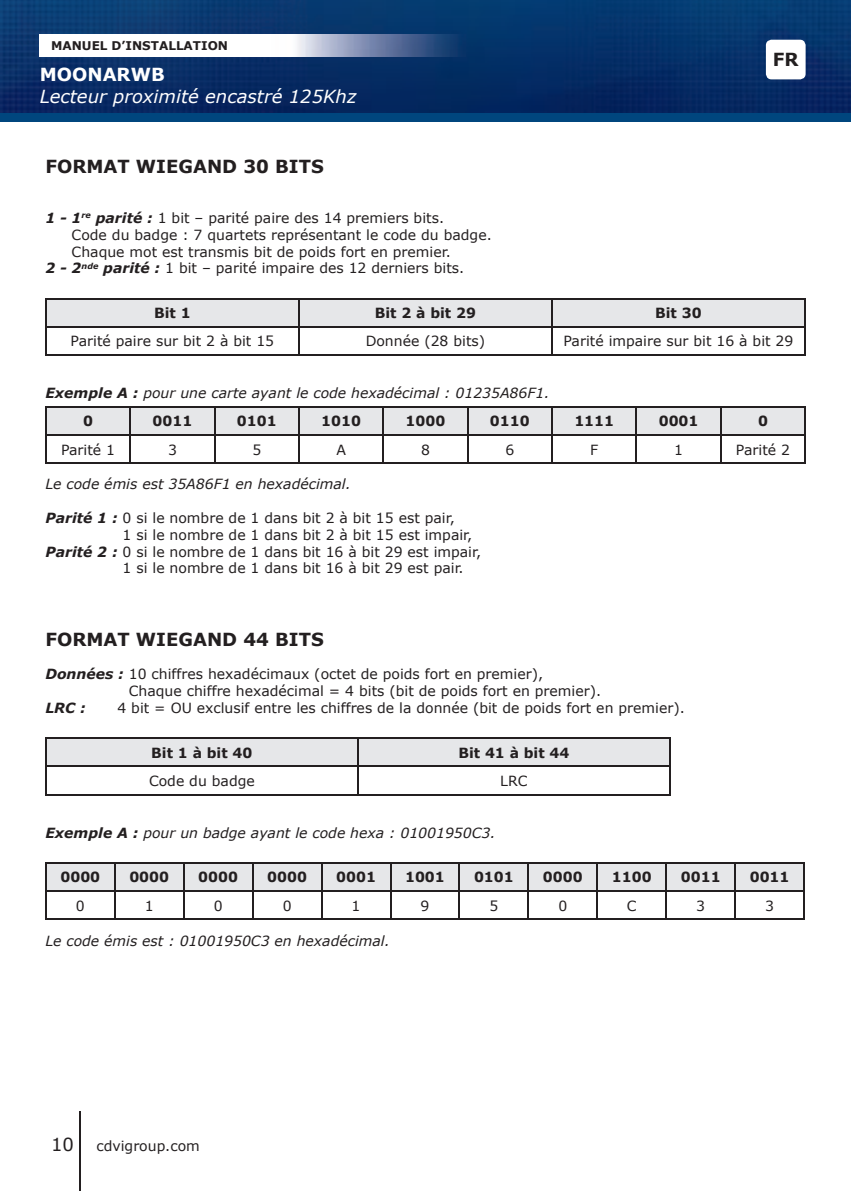
<style>
.page{position:relative;width:851px;height:1191px;background:#fff}
.page>*{position:absolute;margin:0;border:0;box-sizing:border-box;transform-origin:0 0}
.t1{font:700 18px "Verdana";color:#231f20}
.t2{font:italic 18px "Verdana";color:#fff}
.t3{font:700 18px "Verdana";color:#fff}
.t4{font:14px/16.8px "Verdana";color:#231f20}
.t5{font:italic 14px/28px "Verdana";color:#231f20}
.t6{font:700 14px "Verdana";color:#231f20}
.t7{font:italic 700 14px "Verdana";color:#231f20}
.t8{font:700 12px "Verdana";color:#231f20}
.s1{font-weight:700;font-style:italic}
.s2{font-weight:700}
.s3{font-weight:700;font-style:normal}
.s4{font-size:18px}
</style>
<div class="page">
<hr style="left:79px;top:1111px;width:1px;height:80px;background:#231f20">
<img style="left:0;top:0;width:850px;height:113px">
<div style="left:0;top:113px;width:850px;height:9px;background:#00467e"></div>
<img style="left:40px;top:34px;width:425px;height:23px">
<div style="left:765px;top:40px;width:40px;height:39px;background:#fff;border-radius:6px"></div>
<hr style="left:45px;top:298px;width:254px;height:1px;background:#231f20">
<hr style="left:299px;top:298px;width:253px;height:1px;background:#231f20">
<hr style="left:552px;top:298px;width:253px;height:1px;background:#231f20">
<svg style="left:45px;top:299px;width:760px;height:56px"></svg>
<hr style="left:45px;top:355px;width:254px;height:1px;background:#231f20">
<hr style="left:299px;top:355px;width:253px;height:1px;background:#231f20">
<hr style="left:552px;top:355px;width:253px;height:1px;background:#231f20">
<hr style="left:45px;top:406px;width:85px;height:1px;background:#231f20">
<hr style="left:130px;top:406px;width:84px;height:1px;background:#231f20">
<hr style="left:214px;top:406px;width:85px;height:1px;background:#231f20">
<hr style="left:299px;top:406px;width:84px;height:1px;background:#231f20">
<hr style="left:383px;top:406px;width:84px;height:1px;background:#231f20">
<hr style="left:467px;top:406px;width:85px;height:1px;background:#231f20">
<hr style="left:552px;top:406px;width:84px;height:1px;background:#231f20">
<hr style="left:636px;top:406px;width:84px;height:1px;background:#231f20">
<hr style="left:720px;top:406px;width:85px;height:1px;background:#231f20">
<svg style="left:45px;top:407px;width:760px;height:56px"></svg>
<hr style="left:45px;top:463px;width:85px;height:1px;background:#231f20">
<hr style="left:130px;top:463px;width:84px;height:1px;background:#231f20">
<hr style="left:214px;top:463px;width:85px;height:1px;background:#231f20">
<hr style="left:299px;top:463px;width:84px;height:1px;background:#231f20">
<hr style="left:383px;top:463px;width:84px;height:1px;background:#231f20">
<hr style="left:467px;top:463px;width:85px;height:1px;background:#231f20">
<hr style="left:552px;top:463px;width:84px;height:1px;background:#231f20">
<hr style="left:636px;top:463px;width:84px;height:1px;background:#231f20">
<hr style="left:720px;top:463px;width:85px;height:1px;background:#231f20">
<hr style="left:45px;top:737px;width:313px;height:1px;background:#231f20">
<hr style="left:358px;top:737px;width:312px;height:1px;background:#231f20">
<svg style="left:45px;top:738px;width:625px;height:56px"></svg>
<hr style="left:45px;top:794px;width:313px;height:1px;background:#231f20">
<hr style="left:358px;top:794px;width:312px;height:1px;background:#231f20">
<hr style="left:45px;top:862px;width:70px;height:1px;background:#231f20">
<hr style="left:115px;top:862px;width:69px;height:1px;background:#231f20">
<hr style="left:184px;top:862px;width:69px;height:1px;background:#231f20">
<hr style="left:252px;top:862px;width:69px;height:1px;background:#231f20">
<hr style="left:321px;top:862px;width:69px;height:1px;background:#231f20">
<hr style="left:390px;top:862px;width:69px;height:1px;background:#231f20">
<hr style="left:459px;top:862px;width:69px;height:1px;background:#231f20">
<hr style="left:528px;top:862px;width:69px;height:1px;background:#231f20">
<hr style="left:597px;top:862px;width:69px;height:1px;background:#231f20">
<hr style="left:666px;top:862px;width:69px;height:1px;background:#231f20">
<hr style="left:735px;top:862px;width:69px;height:1px;background:#231f20">
<svg style="left:45px;top:863px;width:759px;height:56px"></svg>
<hr style="left:45px;top:919px;width:70px;height:1px;background:#231f20">
<hr style="left:115px;top:919px;width:69px;height:1px;background:#231f20">
<hr style="left:184px;top:919px;width:69px;height:1px;background:#231f20">
<hr style="left:252px;top:919px;width:69px;height:1px;background:#231f20">
<hr style="left:321px;top:919px;width:69px;height:1px;background:#231f20">
<hr style="left:390px;top:919px;width:69px;height:1px;background:#231f20">
<hr style="left:459px;top:919px;width:69px;height:1px;background:#231f20">
<hr style="left:528px;top:919px;width:69px;height:1px;background:#231f20">
<hr style="left:597px;top:919px;width:69px;height:1px;background:#231f20">
<hr style="left:666px;top:919px;width:69px;height:1px;background:#231f20">
<hr style="left:735px;top:919px;width:69px;height:1px;background:#231f20">
<p class="t8" style="left:51px;top:38px;width:178px">MANUEL D’INSTALLATION</p>
<p class="t3" style="left:40px;top:63px;width:126px">MOONARWB</p>
<p class="t2" style="left:40px;top:85px;width:318px">Lecteur proximité encastré 125Khz</p>
<p class="t1" style="left:772px;top:48px;width:27px">FR</p>
<p class="t1" style="left:45px;top:155px;width:280px">FORMAT WIEGAND 30 BITS</p>
<p class="t4" style="left:45px;top:209px;width:400px"><span class="s1">1 - 1</span><sup>re</sup> <span class="s1">parité :</span> 1 bit – parité paire des 14 premiers bits.</p>
<p class="t4" style="left:72px;top:226px;width:421px">Code du badge : 7 quartets représentant le code du badge.</p>
<p class="t4" style="left:72px;top:243px;width:380px">Chaque mot est transmis bit de poids fort en premier.</p>
<p class="t4" style="left:45px;top:259px;width:420px"><span class="s1">2 - 2</span><sup>nde</sup> <span class="s1">parité :</span> 1 bit – parité impaire des 12 derniers bits.</p>
<p class="t6" style="left:154px;top:304px;width:38px">Bit 1</p>
<p class="t6" style="left:375px;top:304px;width:103px">Bit 2 à bit 29</p>
<p class="t6" style="left:655px;top:304px;width:48px">Bit 30</p>
<p class="t4" style="left:71px;top:332px;width:205px">Parité paire sur bit 2 à bit 15</p>
<p class="t4" style="left:365px;top:332px;width:121px">Donnée (28 bits)</p>
<p class="t4" style="left:563px;top:332px;width:231px">Parité impaire sur bit 16 à bit 29</p>
<p class="t5" style="left:83px;top:379px;width:468px;text-indent:-38px"><span class="s2">Exemple A :</span> pour une carte ayant le code hexadécimal : 01235A86F1.<br><span class="s3">0</span></p>
<p class="t6" style="left:152px;top:412px;width:41px">0011</p>
<p class="t6" style="left:237px;top:412px;width:41px">0101</p>
<p class="t6" style="left:321px;top:412px;width:41px">1010</p>
<p class="t6" style="left:405px;top:412px;width:41px">1000</p>
<p class="t6" style="left:490px;top:412px;width:41px">0110</p>
<p class="t6" style="left:574px;top:412px;width:41px">1111</p>
<p class="t6" style="left:658px;top:412px;width:41px">0001</p>
<p class="t6" style="left:757px;top:412px;width:11px">0</p>
<p class="t4" style="left:61px;top:440px;width:56px">Parité 1</p>
<p class="t4" style="left:168px;top:440px;width:10px">3</p>
<p class="t4" style="left:252px;top:440px;width:10px">5</p>
<p class="t4" style="left:336px;top:440px;width:11px">A</p>
<p class="t4" style="left:421px;top:440px;width:10px">8</p>
<p class="t4" style="left:505px;top:440px;width:10px">6</p>
<p class="t4" style="left:590px;top:440px;width:10px">F</p>
<p class="t4" style="left:674px;top:440px;width:10px">1</p>
<p class="t4" style="left:735px;top:440px;width:56px">Parité 2</p>
<p class="t5" style="left:45px;top:470px;width:307px">Le code émis est 35A86F1 en hexadécimal.</p>
<p class="t4" style="left:45px;top:509px;width:411px"><span class="s1">Parité 1 :</span> 0 si le nombre de 1 dans bit 2 à bit 15 est pair,</p>
<p class="t4" style="left:123px;top:526px;width:351px">1 si le nombre de 1 dans bit 2 à bit 15 est impair,</p>
<p class="t4" style="left:45px;top:543px;width:437px"><span class="s1">Parité 2 :</span> 0 si le nombre de 1 dans bit 16 à bit 29 est impair,</p>
<p class="t4" style="left:123px;top:559px;width:342px">1 si le nombre de 1 dans bit 16 à bit 29 est pair.</p>
<p class="t1" style="left:45px;top:627px;width:280px">FORMAT WIEGAND 44 BITS</p>
<p class="t4" style="left:129px;top:665px;width:474px;text-indent:-83px"><span class="s1">Données :</span> 10 chiffres hexadécimaux (octet de poids fort en premier),<br>Chaque chiffre hexadécimal = 4 bits (bit de poids fort en premier).</p>
<p class="t7" style="left:45px;top:698px;width:42px">LRC :</p>
<p class="t4" style="left:117px;top:699px;width:568px">4 bit = OU exclusif entre les chiffres de la donnée (bit de poids fort en premier).</p>
<p class="t6" style="left:151px;top:743px;width:103px">Bit 1 à bit 40</p>
<p class="t6" style="left:458px;top:743px;width:113px">Bit 41 à bit 44</p>
<p class="t4" style="left:149px;top:772px;width:107px">Code du badge</p>
<p class="t4" style="left:500px;top:772px;width:29px">LRC</p>
<p class="t5" style="left:45px;top:818px;width:451px"><span class="s2">Exemple A :</span> pour un badge ayant le code hexa : 01001950C3.</p>
<p class="t6" style="left:60px;top:868px;width:41px">0000</p>
<p class="t6" style="left:129px;top:868px;width:41px">0000</p>
<p class="t6" style="left:198px;top:868px;width:41px">0000</p>
<p class="t6" style="left:267px;top:868px;width:41px">0000</p>
<p class="t6" style="left:336px;top:868px;width:41px">0001</p>
<p class="t6" style="left:405px;top:868px;width:41px">1001</p>
<p class="t6" style="left:474px;top:868px;width:41px">0101</p>
<p class="t6" style="left:543px;top:868px;width:41px">0000</p>
<p class="t6" style="left:611px;top:868px;width:41px">1100</p>
<p class="t6" style="left:680px;top:868px;width:41px">0011</p>
<p class="t6" style="left:749px;top:868px;width:41px">0011</p>
<p class="t4" style="left:76px;top:896px;width:10px">0</p>
<p class="t4" style="left:145px;top:896px;width:10px">1</p>
<p class="t4" style="left:214px;top:896px;width:10px">0</p>
<p class="t4" style="left:282px;top:896px;width:10px">0</p>
<p class="t4" style="left:351px;top:896px;width:10px">1</p>
<p class="t4" style="left:420px;top:896px;width:10px">9</p>
<p class="t4" style="left:489px;top:896px;width:10px">5</p>
<p class="t4" style="left:558px;top:896px;width:10px">0</p>
<p class="t4" style="left:626px;top:896px;width:11px">C</p>
<p class="t4" style="left:696px;top:896px;width:10px">3</p>
<p class="t4" style="left:765px;top:896px;width:10px">3</p>
<p class="t5" style="left:45px;top:926px;width:346px">Le code émis est : 01001950C3 en hexadécimal.</p>
<p class="t4" style="left:51px;top:1137px;width:150px"><span class="s4">10</span> cdvigroup.com</p>
</div>
